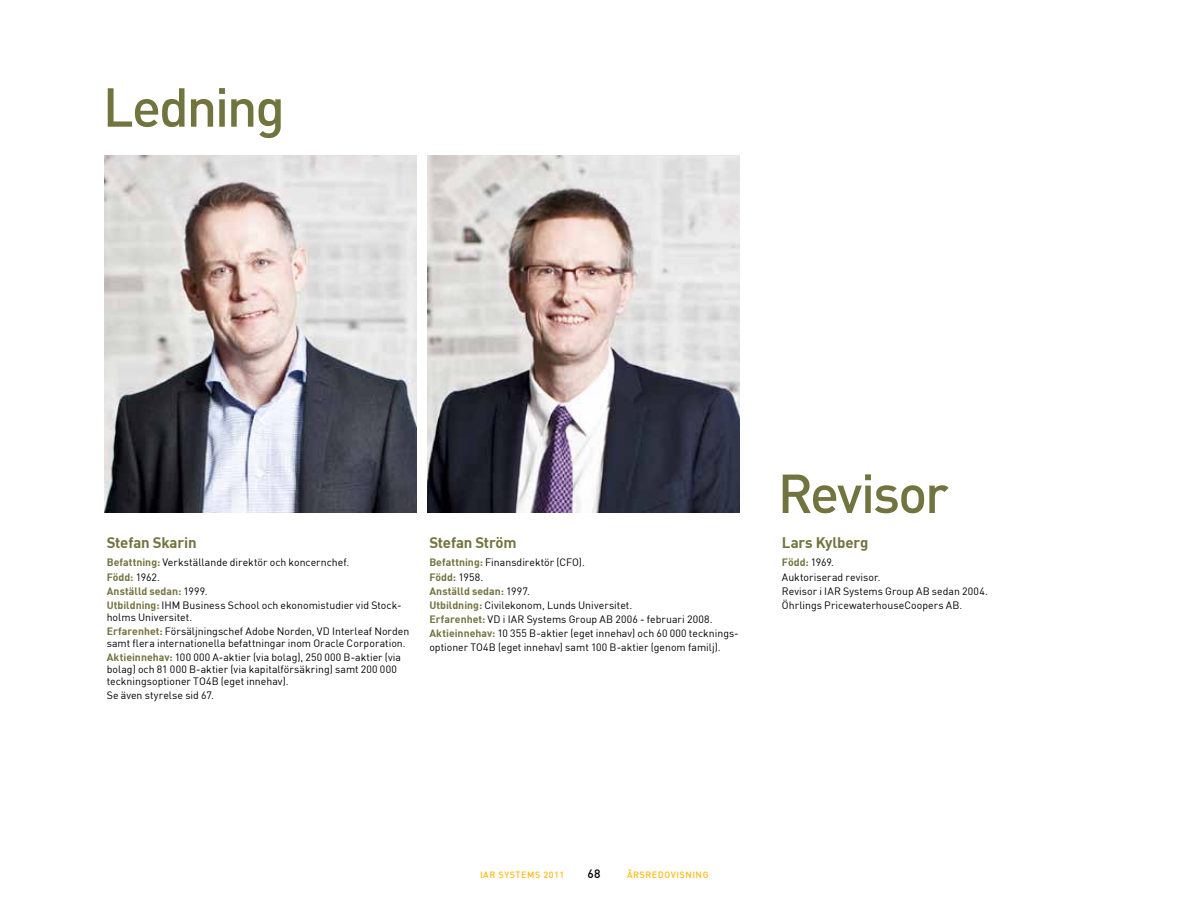
<style>
.page{position:relative;width:1188px;height:918px;background:#fff}
.page>*{position:absolute;margin:0;border:0;box-sizing:border-box;transform-origin:0 0}
.t1{font:500 54px "DIN";letter-spacing:-.04em;color:#71743f}
.t2{font:700 15px "DIN";letter-spacing:-.015em;color:#71743f}
.t3{font:500 12px "DIN";color:#000}
.t4{font:10.5px/14.1px "DIN";color:#000}
.t5{font:500 9px "DIN";letter-spacing:.06em;color:#fdb913}
.s1{font-weight:700;color:#71743f}
</style>
<div class="page">
<img style="left:104px;top:155px;width:313px;height:358px">
<img style="left:427px;top:155px;width:313px;height:358px">
<h1 class="t1" style="left:103px;top:73px;width:184px">Ledning</h1>
<h2 class="t2" style="left:107px;top:533px;width:92px">Stefan Skarin</h2>
<p class="t4" style="left:107px;top:555px;width:296px"><span class="s1">Befattning:</span> Verkställande direktör och koncernchef.<br><span class="s1">Född:</span> 1962.<br><span class="s1">Anställd sedan:</span> 1999.<br><span class="s1">Utbildning:</span> IHM Business School och ekonomistudier vid Stock-</p>
<p class="t4" style="left:107px;top:610px;width:304px">holms Universitet.<br><span class="s1">Erfarenhet:</span> Försäljningschef Adobe Norden, VD Interleaf Norden</p>
<p class="t4" style="left:107px;top:636px;width:301px">samt flera internationella befattningar inom Oracle Corporation.<br><span class="s1">Aktieinnehav:</span> 100 000 A-aktier (via bolag), 250 000 B-aktier (via</p>
<p class="t4" style="left:107px;top:663px;width:292px;line-height:12px">bolag) och 81 000 B-aktier (via kapitalförsäkring) samt 200 000 teckningsoptioner TO4B (eget innehav).</p>
<p class="t4" style="left:107px;top:688px;width:109px">Se även styrelse sid 67.</p>
<h2 class="t2" style="left:429px;top:533px;width:89px">Stefan Ström</h2>
<p class="t4" style="left:429px;top:555px;width:311px"><span class="s1">Befattning:</span> Finansdirektör (CFO).<br><span class="s1">Född:</span> 1958.<br><span class="s1">Anställd sedan:</span> 1997.<br><span class="s1">Utbildning:</span> Civilekonom, Lunds Universitet.<br><span class="s1">Erfarenhet:</span> VD i IAR Systems Group AB 2006 - februari 2008.<br><span class="s1">Aktieinnehav:</span> 10 355 B-aktier (eget innehav) och 60 000 tecknings&shy;optioner TO4B (eget innehav) samt 100 B-aktier (genom familj).</p>
<h1 class="t1" style="left:778px;top:459px;width:173px">Revisor</h1>
<h2 class="t2" style="left:782px;top:533px;width:88px">Lars Kylberg</h2>
<p class="t4" style="left:782px;top:555px;width:207px"><span class="s1">Född:</span> 1969.<br>Auktoriserad revisor.<br>Revisor i IAR Systems Group AB sedan 2004.<br>Öhrlings PricewaterhouseCoopers AB.</p>
<p class="t5" style="left:480px;top:869px;width:86px">IAR SYSTEMS 2011</p>
<p class="t5" style="left:627px;top:869px;width:83px">ÅRSREDOVISNING</p>
<p class="t3" style="left:588px;top:866px;width:14px">68</p>
</div>
